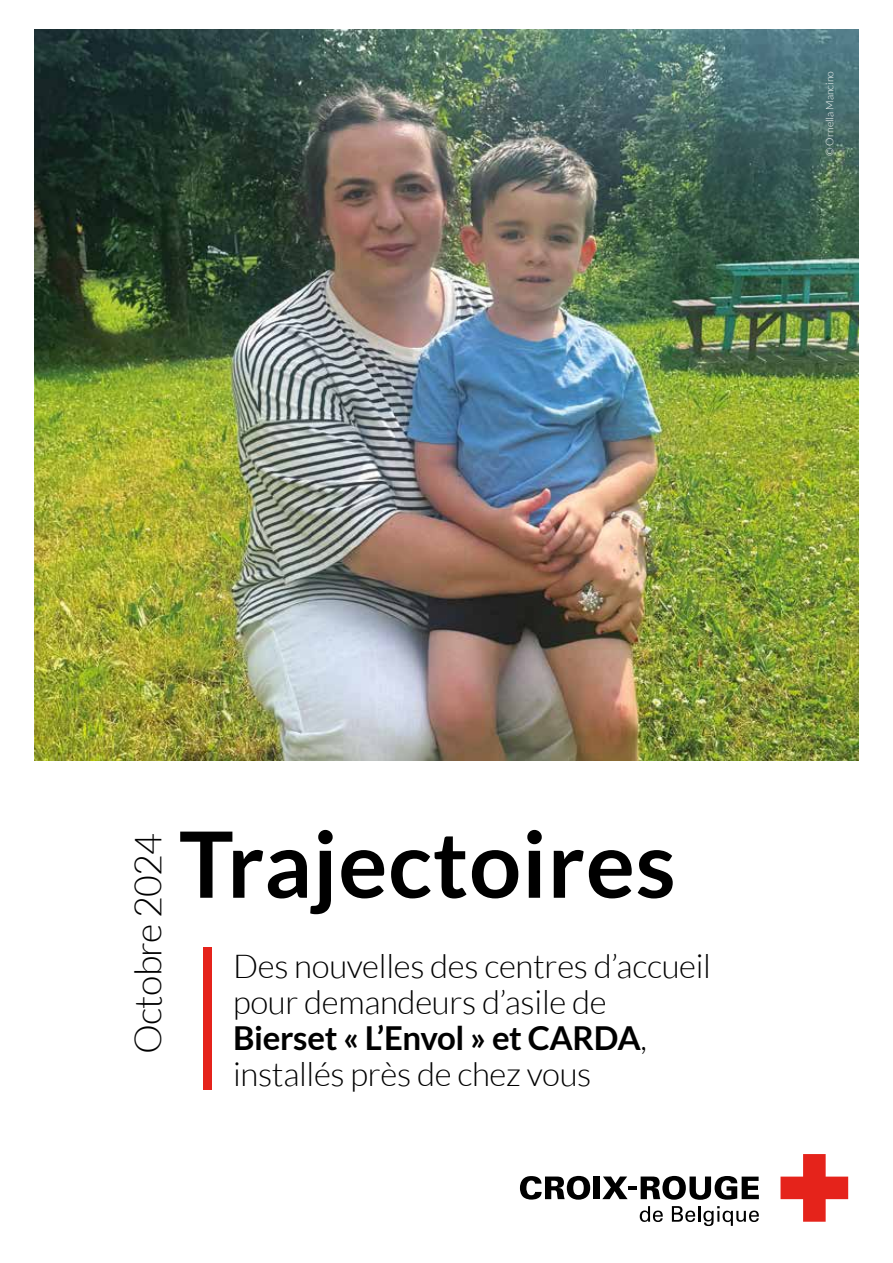
<style>
.page{position:relative;width:893px;height:1263px;background:#fff}
.page>*{position:absolute;margin:0;border:0;box-sizing:border-box;transform-origin:0 0}
.t1{font:700 91.5px "Lato";letter-spacing:.01em;color:#000}
.t2{font:300 37.5px "Lato";letter-spacing:-.02em;color:#000}
.t3{font:300 33px/36px "Lato";letter-spacing:-.01em;color:#000}
.t4{font:300 10.5px "Lato";color:#fff}
.s1{font-weight:700}
</style>
<div class="page">
<svg style="left:780px;top:1154px;width:68px;height:68px"></svg>
<svg style="left:520px;top:1175px;width:70px;height:25px"></svg>
<div style="left:593px;top:1176px;width:7px;height:23px;background:#000"></div>
<svg style="left:602px;top:1175px;width:157px;height:51px"></svg>
<div style="left:203px;top:947px;width:9px;height:143px;background:#e5231b"></div>
<img style="left:34px;top:29px;width:825px;height:732px">
<p class="t4" style="left:824px;top:156px;width:87px;rotate:-90deg">© Ornella Mancino</p>
<p class="t2" style="left:128px;top:1054px;width:223px;rotate:-90deg">Octobre 2024</p>
<h1 class="t1" style="left:179px;top:812px;width:498px">Trajectoires</h1>
<p class="t3" style="left:233px;top:948px;width:479px">Des nouvelles des centres d’accueil pour demandeurs d’asile de<br><span class="s1">Bierset « L’Envol » et CARDA</span>, installés près de chez vous</p>
</div>
